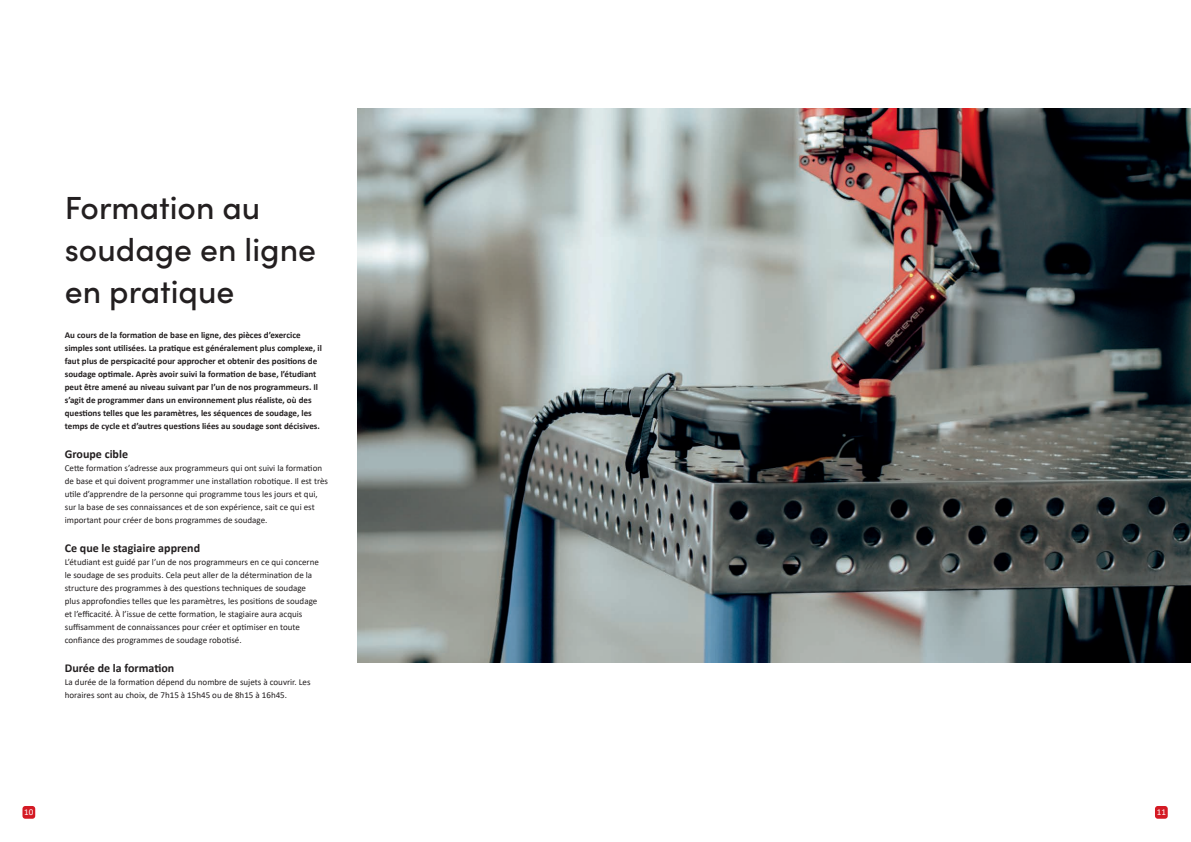
<style>
.page{position:relative;width:1191px;height:842px;background:#fff}
.page>*{position:absolute;margin:0;border:0;box-sizing:border-box;transform-origin:0 0}
.t1{font:500 32px/42px "Sofia Pro";color:#231f20}
.t2{font:700 12px "Calibri";color:#231f20}
.t3{font:9px/13px "Calibri";color:#231f20}
.t4{font:700 9px/13px "Calibri";color:#231f20}
.t5{font:9px "Calibri";color:#fff}
</style>
<div class="page">
<div style="left:22px;top:806px;width:13px;height:13px;background:#d41a24;border-radius:3px"></div>
<div style="left:1155px;top:806px;width:12px;height:13px;background:#d41a24;border-radius:3px"></div>
<img style="left:357px;top:108px;width:834px;height:555px">
<h1 class="t1" style="left:65px;top:185px;width:253px">Formation au soudage en ligne en pratique</h1>
<p class="t4" style="left:65px;top:328px;width:259px">Au cours de la formation de base en ligne, des pièces d’exercice simples sont utilisées. La pratique est généralement plus complexe, il faut plus de perspicacité pour approcher et obtenir des positions de soudage optimale. Après avoir suivi la formation de base, l’étudiant peut être amené au niveau suivant par l’un de nos programmeurs. Il s’agit de programmer dans un environnement plus réaliste, où des questions telles que les paramètres, les séquences de soudage, les temps de cycle et d’autres questions liées au soudage sont décisives.</p>
<h2 class="t2" style="left:65px;top:446px;width:65px">Groupe cible</h2>
<p class="t3" style="left:65px;top:461px;width:265px">Cette formation s’adresse aux programmeurs qui ont suivi la formation de base et qui doivent programmer une installation robotique. Il est très utile d’apprendre de la personne qui programme tous les jours et qui, sur la base de ses connaissances et de son expérience, sait ce qui est important pour créer de bons programmes de soudage.</p>
<h2 class="t2" style="left:65px;top:540px;width:137px">Ce que le stagiaire apprend</h2>
<p class="t3" style="left:65px;top:555px;width:256px">L’étudiant est guidé par l’un de nos programmeurs en ce qui concerne le soudage de ses produits. Cela peut aller de la détermination de la structure des programmes à des questions techniques de soudage plus approfondies telles que les paramètres, les positions de soudage et l’efficacité. À l’issue de cette formation, le stagiaire aura acquis suffisamment de connaissances pour créer et optimiser en toute confiance des programmes de soudage robotisé.</p>
<h2 class="t2" style="left:65px;top:660px;width:111px">Durée de la formation</h2>
<p class="t3" style="left:65px;top:675px;width:247px">La durée de la formation dépend du nombre de sujets à couvrir. Les horaires sont au choix, de 7h15 à 15h45 ou de 8h15 à 16h45.</p>
<p class="t5" style="left:24px;top:806px;width:11px">10</p>
<p class="t5" style="left:1156px;top:806px;width:11px">11</p>
</div>
